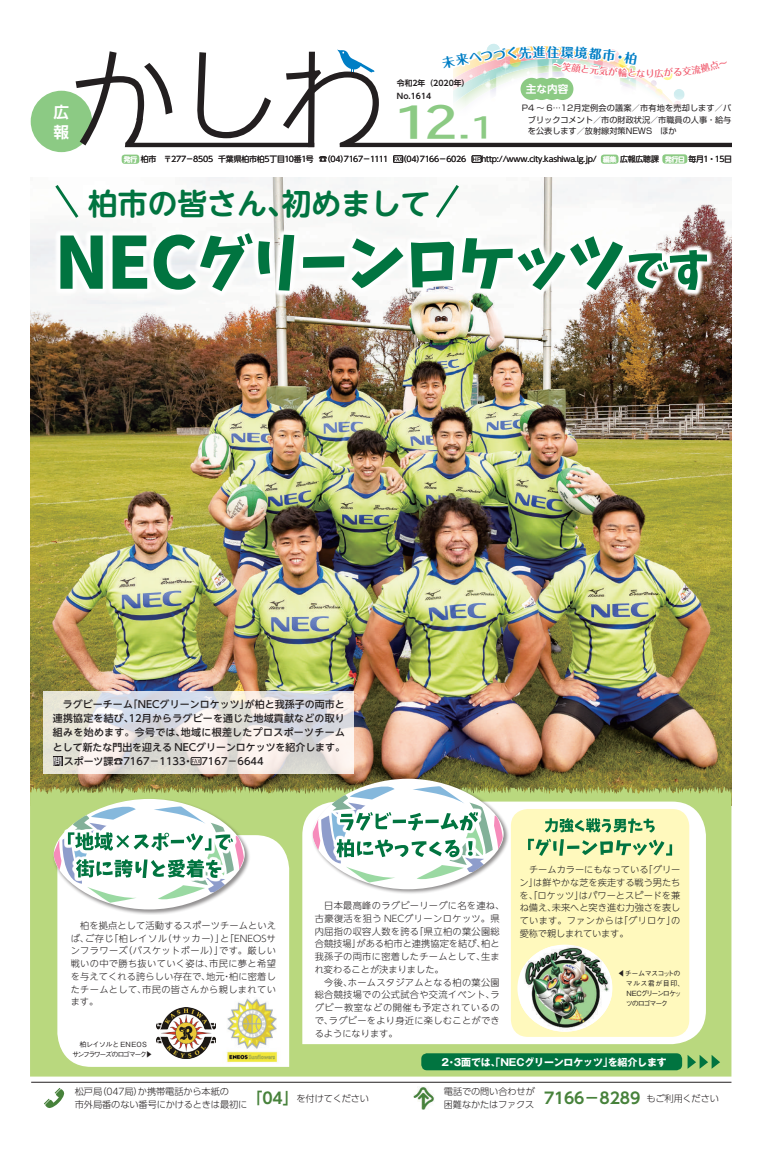
<style>
.page{position:relative;width:774px;height:1151px;background:#fff}
.page>*{position:absolute;margin:0;border:0;box-sizing:border-box;transform-origin:0 0}
.t1{font:41.7px "TB Go Std DB C6";color:#8cca84}
.t2{font:700 29.8px "UD Shin M Go Pr 6 N De";color:#017440}
.t3{font:700 15.6px/20.6px "UD Shin Go NT Pro De";color:#fff}
.t4{font:700 12.8px "Maru Fo Pro";color:#007ec5}
.t5{font:700 10.6px "UD Shin Go NT Pro De";color:#fff}
.t6{font:500 9.9px/14.2px "UD Shin Go NT Pr 6";color:#231f20;text-align:justify}
.t7{font:700 9.9px "Gothic MB101 Pr 6";letter-spacing:-.01em;color:#fff}
.t8{font:300 9.2px/12.8px "UD Shin Go NT Pr 6";letter-spacing:.03em;color:#231f20;text-align:justify}
.t9{font:300 9.2px/12.1px "UD Shin Go Pro";letter-spacing:-.015em;color:#231f20}
.t10{font:8.1px/11.3px "Shin Go Pr 5";color:#231f20;text-align:justify}
.t11{font:7.9px "UD Shin Go NT Pro";letter-spacing:-.03em;color:#231f20}
.t12{font:700 7.8px/12.3px "UD Shin Go NT Pro De";color:#231f20}
.t13{font:500 7.1px/9.9px "Gothic BBB Pr 6";letter-spacing:-.135em;color:#231f20}
.s1{font-size:27.8px}
.s2{font-weight:500;font-size:6.7px;color:#fff}
.s3{font-size:8.5px}
.s4{font-family:"Futo Go B101 Pro";font-weight:700;font-size:9.5px;color:#fff}
</style>
<div class="page">
<div style="left:31px;top:91px;width:61px;height:61px;background:#8cca84;border-radius:50%"></div>
<img style="left:414px;top:1087px;width:20px;height:22px">
<svg style="left:44px;top:1088px;width:20px;height:20px"></svg>
<hr style="left:31px;top:1082px;width:700px;height:1px;background:#231f20">
<img style="left:30px;top:226px;width:701px;height:560px">
<svg style="left:30px;top:786px;width:701px;height:290px;background:#b5d27a"></svg>
<svg style="left:302px;top:802px;width:404px;height:242px"></svg>
<svg style="left:57px;top:835px;width:232px;height:232px"></svg>
<svg style="left:687px;top:1055px;width:33px;height:14px"></svg>
<div style="left:421px;top:1053px;width:261px;height:17px;background:#017440;border-radius:6px"></div>
<svg style="left:43px;top:691px;width:311px;height:83px"></svg>
<div style="left:53px;top:756px;width:9px;height:10px;background:#231f20"></div>
<svg style="left:193px;top:759px;width:6px;height:4px"></svg>
<div style="left:191px;top:757px;width:10px;height:8px;border:1px solid #231f20"></div>
<img style="left:156px;top:1007px;width:60px;height:51px">
<img style="left:219px;top:998px;width:66px;height:65px">
<div style="left:511px;top:809px;width:178px;height:228px;background:#fff9bd;border-radius:17px"></div>
<svg style="left:528px;top:839px;width:144px;height:17px"></svg>
<svg style="left:545px;top:818px;width:110px;height:15px"></svg>
<img style="left:520px;top:946px;width:92px;height:86px">
<div style="left:53px;top:798px;width:198px;height:117px;background:#231f20;opacity:.5"></div>
<div style="left:54px;top:799px;width:191px;height:110px;background:#fff;border-radius:50%"></div>
<div style="left:311px;top:777px;width:198px;height:118px;background:#231f20;opacity:.5"></div>
<div style="left:313px;top:779px;width:191px;height:110px;background:#fff;border-radius:50%"></div>
<svg style="left:54px;top:806px;width:190px;height:97px"></svg>
<svg style="left:313px;top:786px;width:190px;height:96px"></svg>
<svg style="left:53px;top:44px;width:678px;height:257px"></svg>
<h3 class="t4" style="left:547px;top:42px;width:14px">住</h3>
<p class="t12" style="left:397px;top:77px;width:74px">令和2年（2020年）<br>No.1614</p>
<p class="t5" style="left:526px;top:80px;width:44px">主な内容</p>
<h3 class="t3" style="left:54px;top:101px;width:17px">広報</h3>
<h1 class="t1" style="left:394px;top:99px;width:102px">12<span class="s1">.1</span></h1>
<p class="t10" style="left:528px;top:102px;width:205px;text-indent:-6px">P4 ～ 6…12月定例会の議案／市有地を売却します／パブリックコメント／市の財政状況／市職員の人事・給与を公表します／放射線対策NEWS　ほか</p>
<p class="t11" style="left:124px;top:153px;width:266px"><span class="s2">発行</span> 柏市　〒277−8505 千葉県柏市柏5丁目10番1号 <span class="s3">☎</span>（04）7167−1111</p>
<p class="t11" style="left:399px;top:153px;width:69px">（04）7166−6026</p>
<p class="t11" style="left:481px;top:153px;width:260px">http://www.city.kashiwa.lg.jp/ <span class="s2">編集</span> 広報広聴課 <span class="s2">発行日</span> 毎月1・15日　</p>
<h2 class="t2" style="left:88px;top:178px;width:344px">柏市の皆さん、初めまして</h2>
<p class="t6" style="left:53px;top:697px;width:294px">　ラグビーチーム「NECグリーンロケッツ」が柏と我孫子の両市と連携協定を結び、12月からラグビーを通じた地域貢献などの取り組みを始めます。今号では、地域に根差したプロスポーツチームとして新たな門出を迎える NECグリーンロケッツを紹介します。<span class="s4">問</span>スポーツ課☎︎7167－1133・ 7167－6644</p>
<p class="t8" style="left:71px;top:918px;width:207px">　柏を拠点として活動するスポーツチームといえば、ご存じ「柏レイソル（サッカー）」と「ENEOSサンフラワーズ（バスケットボール）」です。厳しい戦いの中で勝ち抜いていく姿は、市民に夢と希望を与えてくれる誇らしい存在で、地元・柏に密着したチームとして、市民の皆さんから親しまれています。</p>
<p class="t8" style="left:315px;top:899px;width:191px;text-align:left">　日本最高峰のラグビーリーグに名を連ね、古豪復活を狙う NECグリーンロケッツ。県内屈指の収容人数を誇る「県立柏の葉公園総合競技場」がある柏市と連携協定を結び、柏と我孫子の両市に密着したチームとして、生まれ変わることが決まりました。<br>　今後、ホームスタジアムとなる柏の葉公園総合競技場での公式試合や交流イベント、ラグビー教室などの開催も予定されているので、ラグビーをより身近に楽しむことができるようになります。</p>
<p class="t8" style="left:520px;top:863px;width:162px">　チームカラーにもなっている「グリーン」は鮮やかな芝を疾走する戦う男たちを、「ロケッツ」はパワーとスピードを兼ね備え、未来へと突き進む力強さを表しています。ファンからは「グリロケ」の愛称で親しまれています。</p>
<p class="t13" style="left:626px;top:968px;width:60px;text-indent:-8px">◀︎チームマスコットのマルス君が目印、<br>NECグリーンロケッツのロゴマーク</p>
<p class="t13" style="left:72px;top:1039px;width:82px">　柏レイソルと ENEOSサンフラワーズのロゴマーク▶</p>
<p class="t9" style="left:75px;top:1085px;width:296px">松戸局（047局）か携帯電話から本紙の<br>市外局番のない番号にかけるときは最初に<sup>「04」</sup>を付けてください</p>
<p class="t7" style="left:441px;top:1053px;width:227px">2・3面では、「NECグリーンロケッツ」を紹介します</p>
<p class="t9" style="left:444px;top:1085px;width:277px">電話での問い合わせが<br>困難なかたはファクス <sup>7166−8289</sup> もご利用ください</p>
</div>
